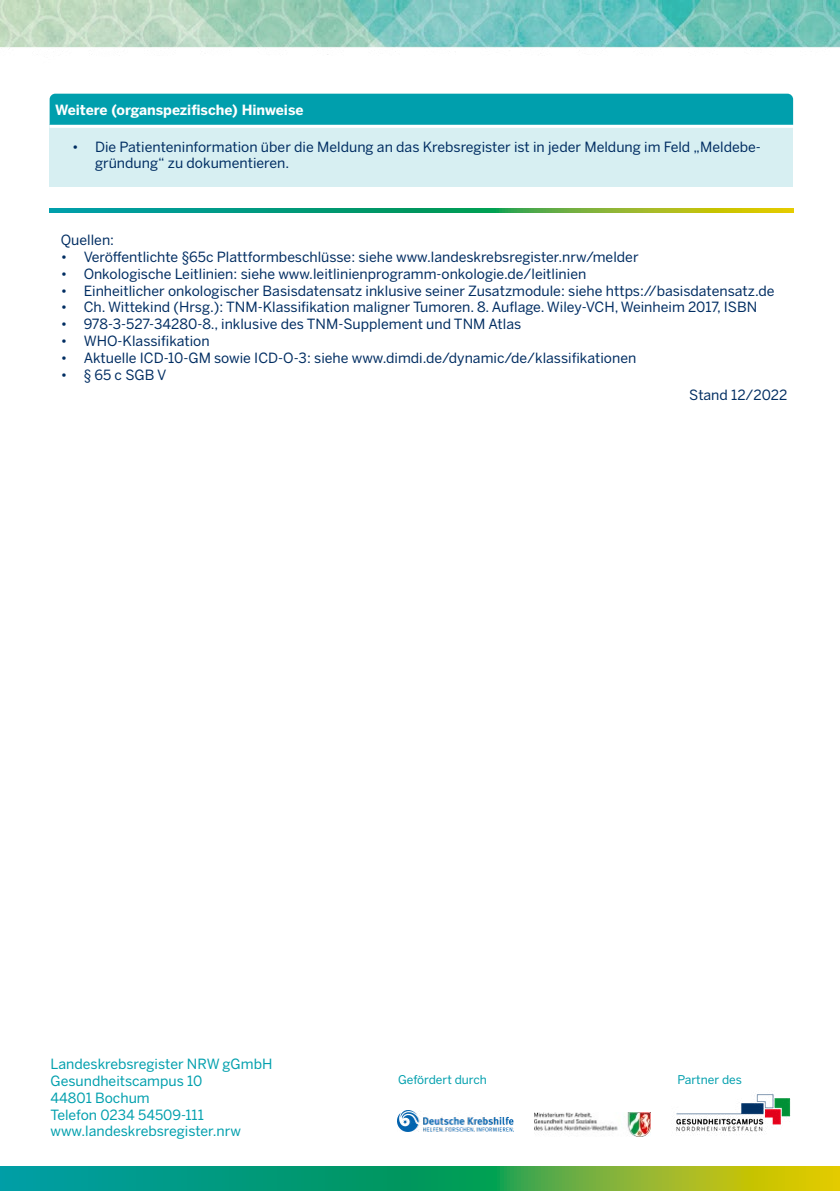
<style>
.page{position:relative;width:840px;height:1191px;background:#fff}
.page>*{position:absolute;margin:0;border:0;box-sizing:border-box;transform-origin:0 0}
.t1{font:14px/16.8px "Benton Sans";color:#002d62}
.t2{font:14px/16.8px "Benton Sans";color:#009fad}
.t3{font:700 14px "Benton Sans";color:#fff}
.t4{font:12px "Benton Sans";color:#009fad}
</style>
<div class="page">
<img style="left:0;top:0;width:839px;height:1191px">
<p class="t3" style="left:55px;top:101px;width:249px">Weitere (organspezifische) Hinweise</p>
<p class="t1" style="left:95px;top:138px;width:667px;text-indent:-23px">• Die Patienteninformation über die Meldung an das Krebsregister ist in jeder Meldung im Feld „Meldebe&shy;gründung“ zu dokumentieren.</p>
<p class="t1" style="left:61px;top:232px;width:55px">Quellen:</p>
<p class="t1" style="left:61px;top:248px;width:579px">• Veröffentlichte §65c Plattformbeschlüsse: siehe www.landeskrebsregister.nrw/melder</p>
<p class="t1" style="left:61px;top:265px;width:526px">• Onkologische Leitlinien: siehe www.leitlinienprogramm-onkologie.de/leitlinien</p>
<p class="t1" style="left:61px;top:282px;width:714px">• Einheitlicher onkologischer Basisdatensatz inklusive seiner Zusatzmodule: siehe https://basisdatensatz.de</p>
<p class="t1" style="left:61px;top:299px;width:697px">• Ch. Wittekind (Hrsg.): TNM-Klassifikation maligner Tumoren. 8. Auflage. Wiley-VCH, Weinheim 2017, ISBN</p>
<p class="t1" style="left:61px;top:316px;width:461px">• 978-3-527-34280-8., inklusive des TNM-Supplement und TNM Atlas</p>
<p class="t1" style="left:61px;top:332px;width:150px">• WHO-Klassifikation</p>
<p class="t1" style="left:61px;top:349px;width:576px">• Aktuelle ICD-10-GM sowie ICD-O-3: siehe www.dimdi.de/dynamic/de/klassifikationen</p>
<p class="t1" style="left:61px;top:366px;width:107px">• § 65 c SGB V</p>
<p class="t1" style="left:688px;top:386px;width:100px">Stand 12/2022</p>
<p class="t2" style="left:50px;top:1055px;width:223px">Landeskrebsregister NRW gGmbH<br>Gesundheitscampus 10<br>44801 Bochum<br>Telefon 0234 54509-111 www.landeskrebsregister.nrw</p>
<p class="t4" style="left:398px;top:1072px;width:90px">Gefördert durch</p>
<p class="t4" style="left:677px;top:1072px;width:66px">Partner des</p>
</div>
